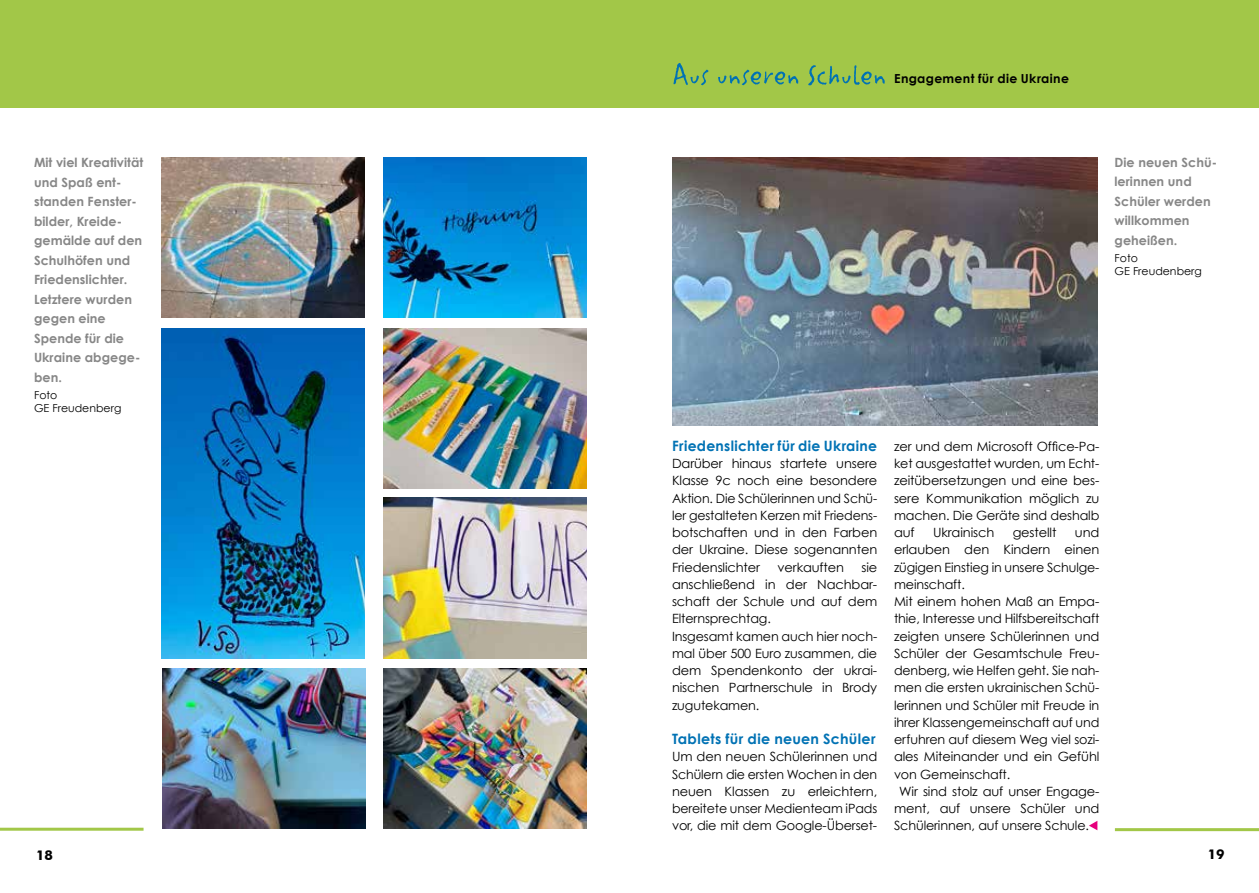
<style>
.page{position:relative;width:1259px;height:893px;background:#fff}
.page>*{position:absolute;margin:0;border:0;box-sizing:border-box;transform-origin:0 0}
.t1{font:700 14.25px "Century Gothic";letter-spacing:.02em;color:#0072b4}
.t2{font:700 13.5px "Futura BT";color:#000}
.t3{font:12.75px/17.2px "Century Gothic";letter-spacing:-.01em;color:#000;text-align:justify}
.t4{font:700 12.75px/19.5px "Century Gothic";letter-spacing:.005em;color:#878787}
.t5{font:700 12.45px "Century Gothic";letter-spacing:.025em;color:#000}
.t6{font:10.95px/12.8px "Century Gothic";color:#000}
</style>
<div class="page">
<div style="left:0;top:0;width:1259px;height:107px;background:#a2c748"></div>
<hr style="left:0;top:828px;width:144px;height:3px;background:#a2c748">
<hr style="left:1115px;top:828px;width:144px;height:3px;background:#a2c748">
<svg style="left:1089px;top:821px;width:8px;height:9px"></svg>
<svg style="left:673px;top:63px;width:211px;height:22px"></svg>
<img style="left:162px;top:157px;width:203px;height:161px">
<img style="left:383px;top:157px;width:203px;height:161px">
<img style="left:162px;top:328px;width:203px;height:330px">
<img style="left:383px;top:328px;width:204px;height:161px">
<img style="left:383px;top:498px;width:204px;height:160px">
<img style="left:162px;top:668px;width:203px;height:161px">
<img style="left:384px;top:668px;width:203px;height:161px">
<img style="left:672px;top:157px;width:425px;height:268px">
<p class="t4" style="left:34px;top:153px;width:111px">Mit viel Kreativität und Spaß ent&shy;standen Fenster&shy;bilder, Kreide&shy;gemälde auf den<br>Schulhöfen und<br>Friedenslichter.<br>Letztere wurden gegen eine<br>Spende für die<br>Ukraine abgege&shy;ben.</p>
<p class="t6" style="left:34px;top:388px;width:89px">Foto<br>GE Freudenberg</p>
<p class="t5" style="left:894px;top:71px;width:176px">Engagement für die Ukraine</p>
<p class="t4" style="left:1114px;top:152px;width:104px">Die neuen Schü&shy;lerinnen und<br>Schüler werden willkommen geheißen.</p>
<p class="t6" style="left:1114px;top:251px;width:89px">Foto<br>GE Freudenberg</p>
<p class="t1" style="left:672px;top:437px;width:207px">Friedenslichter für die Ukraine</p>
<p class="t3" style="left:672px;top:455px;width:207px">Darüber hinaus startete unsere Klasse 9c noch eine besondere Aktion. Die Schülerinnen und Schü&shy;ler gestalteten Kerzen mit Friedens&shy;botschaften und in den Farben der Ukraine. Diese sogenannten Friedenslichter</p>
<p class="t3" style="left:672px;top:558px;width:207px;text-align:left;text-indent:189px">sie anschließend in der Nachbar&shy;schaft der Schule und auf dem<br>Elternsprechtag.<br>Insgesamt kamen auch hier noch&shy;mal über 500 Euro zusammen, die dem Spendenkonto der ukrai&shy;nischen Partnerschule in Brody zugutekamen.</p>
<p class="t1" style="left:672px;top:730px;width:205px">Tablets für die neuen Schüler</p>
<p class="t3" style="left:672px;top:748px;width:207px">Um den neuen Schülerinnen und Schülern die ersten Wochen in den neuen Klassen zu erleichtern, bereitete unser Medienteam iPads vor, die mit dem Google-Überset-</p>
<p class="t3" style="left:777px;top:558px;width:68px">verkauften</p>
<p class="t3" style="left:894px;top:437px;width:207px">zer und dem Microsoft Office-Pa&shy;ket ausgestattet wurden, um Echt&shy;zeitübersetzungen und eine bes&shy;sere Kommunikation möglich zu machen. Die Geräte sind deshalb auf</p>
<p class="t3" style="left:933px;top:524px;width:63px">Ukrainisch</p>
<p class="t3" style="left:1012px;top:524px;width:45px">gestellt</p>
<p class="t3" style="left:1075px;top:524px;width:26px">und</p>
<p class="t3" style="left:894px;top:541px;width:207px">erlauben den Kindern einen</p>
<p class="t3" style="left:894px;top:558px;width:207px">zügigen Einstieg in unsere Schulge-</p>
<p class="t3" style="left:894px;top:575px;width:72px">meinschaft.</p>
<p class="t3" style="left:894px;top:593px;width:207px">Mit einem hohen Maß an Empa-</p>
<p class="t3" style="left:894px;top:610px;width:207px">thie, Interesse und Hilfsbereitschaft</p>
<p class="t3" style="left:894px;top:627px;width:207px">zeigten unsere Schülerinnen und</p>
<p class="t3" style="left:894px;top:644px;width:207px">Schüler der Gesamtschule Freu-</p>
<p class="t3" style="left:894px;top:662px;width:207px">denberg, wie Helfen geht. Sie nah-</p>
<p class="t3" style="left:894px;top:679px;width:207px">men die ersten ukrainischen Schü-</p>
<p class="t3" style="left:894px;top:696px;width:207px">lerinnen und Schüler mit Freude in</p>
<p class="t3" style="left:894px;top:713px;width:207px">ihrer Klassengemeinschaft auf und</p>
<p class="t3" style="left:894px;top:731px;width:207px">erfuhren auf diesem Weg viel sozi-</p>
<p class="t3" style="left:894px;top:748px;width:207px">ales Miteinander und ein Gefühl</p>
<p class="t3" style="left:894px;top:765px;width:118px">von Gemeinschaft.</p>
<p class="t3" style="left:899px;top:782px;width:202px">Wir sind stolz auf unser Engage-</p>
<p class="t3" style="left:894px;top:800px;width:207px">ment, auf unsere Schüler und</p>
<p class="t3" style="left:894px;top:817px;width:196px">Schülerinnen, auf unsere Schule.</p>
<p class="t2" style="left:36px;top:847px;width:18px">18</p>
<p class="t2" style="left:1207px;top:846px;width:18px">19</p>
</div>
